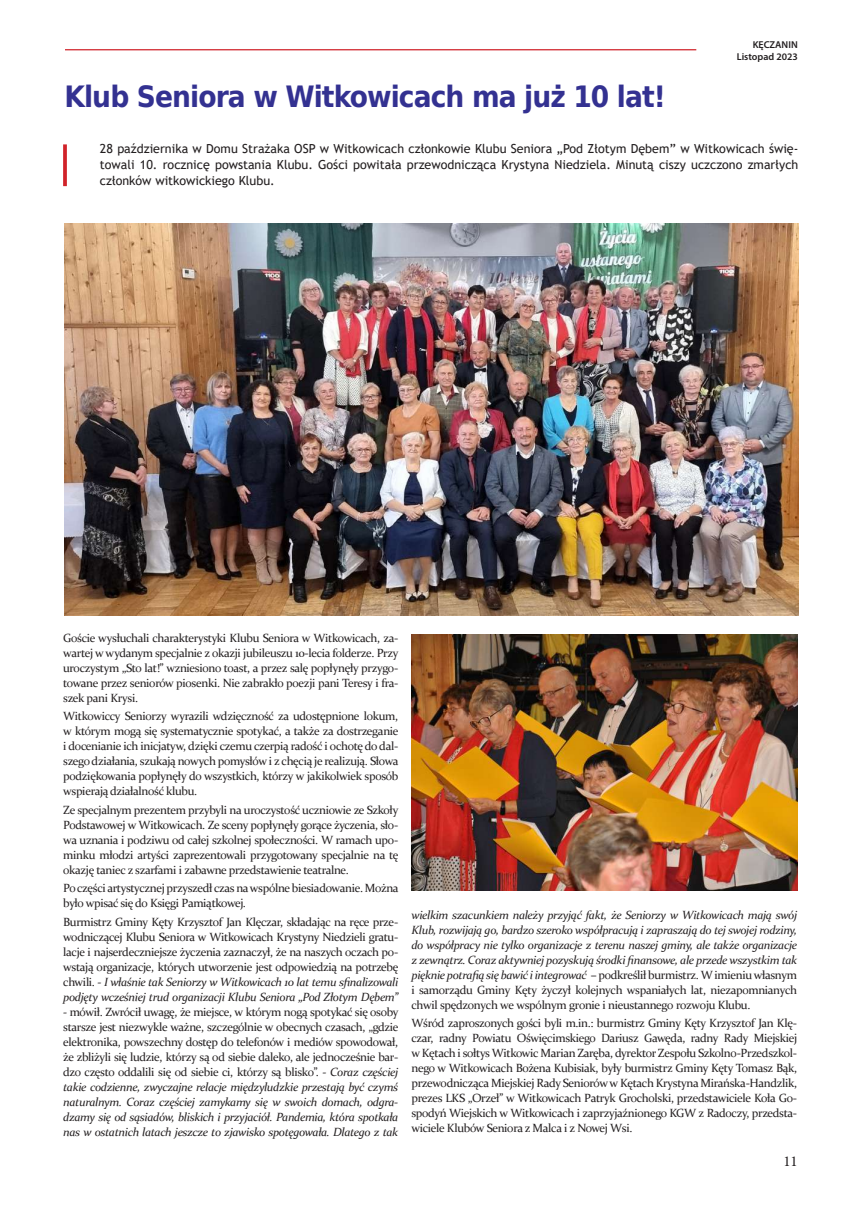
<style>
.page{position:relative;width:851px;height:1205px;background:#fff}
.page>*{position:absolute;margin:0;border:0;box-sizing:border-box;transform-origin:0 0}
.t1{font:700 29.5px "DejaVu Sans Condensed";letter-spacing:-.03em;color:#333191}
.t2{font:15px "Minion Pro";color:#231f20}
.t3{font:12.5px/16.2px "Trebuchet MS";color:#231f20;text-align:justify}
.t4{font:11.88px/15px "Constantia";letter-spacing:-.03em;color:#231f20;text-align:justify}
.t5{font:italic 11.88px/15px "Constantia";letter-spacing:-.03em;color:#231f20;text-align:justify}
.t6{font:600 10px/12px "Myriad Pro";color:#231f20;text-align:right}
.s1{font-style:italic}
.s2{font-style:normal}
</style>
<div class="page">
<hr style="left:65px;top:49px;width:631px;height:1px;background:#d1232a">
<img style="left:64px;top:223px;width:734px;height:392px">
<img style="left:411px;top:634px;width:386px;height:256px">
<svg style="left:63px;top:144px;width:4px;height:42px"></svg>
<p class="t6" style="left:736px;top:38px;width:63px">KĘCZANIN<br>Listopad 2023</p>
<h1 class="t1" style="left:64px;top:73px;width:603px">Klub Seniora w Witkowicach ma już 10 lat!</h1>
<p class="t3" style="left:100px;top:140px;width:700px">28 października w Domu Strażaka OSP w Witkowicach członkowie Klubu Seniora „Pod Złotym Dębem” w Witkowicach świę&shy;towali 10. rocznicę powstania Klubu. Gości powitała przewodnicząca Krystyna Niedziela. Minutą ciszy uczczono zmarłych członków witkowickiego Klubu.</p>
<p class="t4" style="left:63px;top:629px;width:337px">Goście wysłuchali charakterystyki Klubu Seniora w Witkowicach, za&shy;wartej w wydanym specjalnie z okazji jubileuszu 10-lecia folderze. Przy uroczystym „Sto lat!” wzniesiono toast, a przez salę popłynęły przygo&shy;towane przez seniorów piosenki. Nie zabrakło poezji pani Teresy i fra&shy;szek pani Krysi.</p>
<p class="t4" style="left:63px;top:708px;width:337px">Witkowiccy Seniorzy wyrazili wdzięczność za udostępnione lokum, w którym mogą się systematycznie spotykać, a także za dostrzeganie i docenianie ich inicjatyw, dzięki czemu czerpią radość i ochotę do dal&shy;szego działania, szukają nowych pomysłów i z chęcią je realizują. Słowa podziękowania popłynęły do wszystkich, którzy w jakikolwiek sposób wspierają działalność klubu.</p>
<p class="t4" style="left:63px;top:801px;width:337px">Ze specjalnym prezentem przybyli na uroczystość uczniowie ze Szkoły Podstawowej w Witkowicach. Ze sceny popłynęły gorące życzenia, sło&shy;wa uznania i podziwu od całej szkolnej społeczności. W ramach upo&shy;minku młodzi artyści zaprezentowali przygotowany specjalnie na tę okazję taniec z szarfami i zabawne przedstawienie teatralne.</p>
<p class="t4" style="left:63px;top:880px;width:337px">Po części artystycznej przyszedł czas nawspólne biesiadowanie. Można było wpisać się do Księgi Pamiątkowej.</p>
<p class="t4" style="left:63px;top:914px;width:337px">Burmistrz Gminy Kęty Krzysztof Jan Klęczar, składając na ręce prze&shy;wodniczącej Klubu Seniora w Witkowicach Krystyny Niedzieli gratu&shy;lacje i najserdeczniejsze życzenia zaznaczył, że na naszych oczach po&shy;wstają organizacje, których utworzenie jest odpowiedzią na potrzebę chwili. <span class="s1">- I właśnie tak Seniorzy w Witkowicach 10 lat temu sfinalizowali podjęty wcześniej trud organizacji Klubu Seniora „Pod Złotym Dębem”</span></p>
<p class="t4" style="left:63px;top:1004px;width:337px"><span class="s1">-</span> mówił. Zwrócił uwagę, że miejsce, w którym nogą spotykać się osoby starsze jest niezwykle ważne, szczególnie w obecnych czasach, „gdzie elektronika, powszechny dostęp do telefonów i mediów spowodował, że zbliżyli się ludzie, którzy są od siebie daleko, ale jednocześnie bar&shy;dzo często oddalili się od siebie ci, którzy są blisko”. <span class="s1">- Coraz częściej takie codzienne, zwyczajne relacje międzyludzkie przestają być czymś naturalnym. Coraz częściej zamykamy się w swoich domach, odgra&shy;dzamy się od sąsiadów, bliskich i przyjaciół. Pandemia, która spotkała nas w ostatnich latach jeszcze to zjawisko spotęgowała. Dlatego z tak</span></p>
<p class="t5" style="left:411px;top:906px;width:387px">wielkim szacunkiem należy przyjąć fakt, że Seniorzy w Witkowicach mają swój Klub, rozwijają go, bardzo szeroko współpracują i zapraszają do tej swojej rodziny, do współpracy nie tylko organizacje z terenu naszej gminy, ale także organizacje z zewnątrz. Coraz aktywniej pozyskują środki finansowe, ale przede wszystkim tak pięknie potrafią się bawić i integrować <span class="s2">– podkreślił burmistrz. W imieniu własnym i samorządu Gminy Kęty życzył kolejnych wspaniałych lat, niezapomnianych chwil spędzonych we wspólnym gronie i nieustannego rozwoju Klubu.</span></p>
<p class="t4" style="left:411px;top:1015px;width:387px">Wśród zaproszonych gości byli m.in.: burmistrz Gminy Kęty Krzysztof Jan Klę&shy;czar, radny Powiatu Oświęcimskiego Dariusz Gawęda, radny Rady Miejskiej w Kętach i sołtys Witkowic Marian Zaręba, dyrektor Zespołu Szkolno-Przedszkol&shy;nego w Witkowicach Bożena Kubisiak, były burmistrz Gminy Kęty Tomasz Bąk, przewodnicząca Miejskiej Rady Seniorów w Kętach Krystyna Mirańska-Handzlik, prezes LKS „Orzeł” w Witkowicach Patryk Grocholski, przedstawiciele Koła Go&shy;spodyń Wiejskich w Witkowicach i zaprzyjaźnionego KGW z Radoczy, przedsta&shy;wiciele Klubów Seniora z Malca i z Nowej Wsi.</p>
<p class="t2" style="left:783px;top:1151px;width:16px">11</p>
</div>
